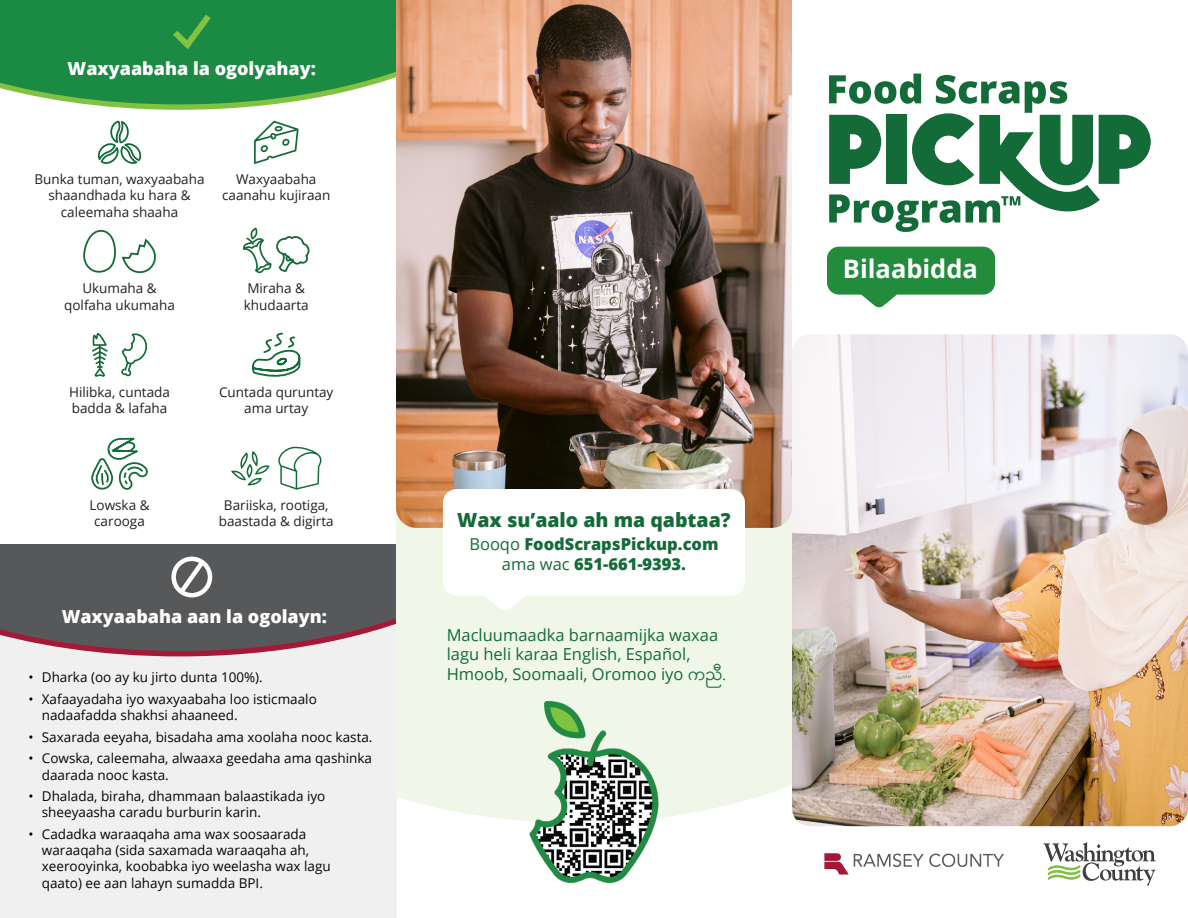
<style>
.page{position:relative;width:1188px;height:918px;background:#fff}
.page>*{position:absolute;margin:0;border:0;box-sizing:border-box;transform-origin:0 0}
.t1{font:700 25.5px "Open Sans";color:#fff}
.t2{font:800 19.5px "Open Sans";color:#136b37}
.t3{font:800 18px "Open Sans";color:#fff}
.t4{font:16.5px/19.8px "Open Sans";color:#136b37}
.t5{font:800 16.5px/19.8px "Open Sans";color:#136b37;text-align:center}
.t6{font:13.5px/16.2px "Open Sans";color:#040503}
.t7{font:13.5px/16.2px "Open Sans";color:#231f20;text-align:center}
.s1{font-weight:400}
.s2{font-family:"Myanmar Text"}
</style>
<div class="page">
<div style="left:0;top:541px;width:396px;height:377px;background:#f0f0f1"></div>
<svg style="left:88px;top:651px;width:184px;height:5px"></svg>
<svg style="left:0;top:544px;width:396px;height:107px;background:#615d60"></svg>
<div style="left:0;top:479px;width:405px;height:65px;background:#fff"></div>
<div style="left:396px;top:528px;width:396px;height:297px;background:#f0f7e8"></div>
<svg style="left:85px;top:104px;width:190px;height:6px"></svg>
<svg style="left:0;top:0;width:396px;height:104px;background:#2a914c"></svg>
<img style="left:396px;top:0;width:396px;height:528px">
<svg style="left:443px;top:489px;width:302px;height:122px"></svg>
<img style="left:792px;top:334px;width:396px;height:492px">
<svg style="left:824px;top:853px;width:180px;height:22px"></svg>
<svg style="left:1043px;top:842px;width:113px;height:43px"></svg>
<svg style="left:829px;top:74px;width:322px;height:158px"></svg>
<svg style="left:827px;top:247px;width:168px;height:61px"></svg>
<svg style="left:175px;top:556px;width:34px;height:43px"></svg>
<div style="left:171px;top:557px;width:41px;height:40px;border:4px solid #fff;border-radius:50%"></div>
<svg style="left:167px;top:8px;width:50px;height:46px;background:#289142"></svg>
<svg style="left:92px;top:333px;width:16px;height:44px"></svg>
<svg style="left:121px;top:333px;width:27px;height:44px"></svg>
<svg style="left:252px;top:332px;width:49px;height:45px"></svg>
<svg style="left:254px;top:121px;width:45px;height:43px"></svg>
<svg style="left:98px;top:121px;width:44px;height:43px"></svg>
<svg style="left:243px;top:228px;width:67px;height:45px"></svg>
<svg style="left:83px;top:230px;width:73px;height:44px"></svg>
<svg style="left:91px;top:437px;width:57px;height:53px"></svg>
<svg style="left:278px;top:447px;width:44px;height:43px"></svg>
<svg style="left:231px;top:452px;width:39px;height:34px"></svg>
<img style="left:521px;top:693px;width:146px;height:190px">
<p class="t3" style="left:68px;top:55px;width:250px">Waxyaabaha la ogolyahay:</p>
<p class="t7" style="left:35px;top:171px;width:172px">Bunka tuman, waxyaabaha shaandhada ku hara &amp; caleemaha shaaha</p>
<p class="t7" style="left:222px;top:171px;width:110px">Waxyaabaha caanahu kujiraan</p>
<p class="t7" style="left:64px;top:280px;width:112px">Ukumaha &amp; qolfaha ukumaha</p>
<p class="t7" style="left:244px;top:280px;width:66px;text-align:left">Miraha &amp; khudaarta</p>
<p class="t7" style="left:69px;top:384px;width:102px;text-align:left">Hilibka, cuntada badda &amp; lafaha</p>
<p class="t7" style="left:219px;top:384px;width:116px">Cuntada quruntay ama urtay</p>
<p class="t7" style="left:90px;top:497px;width:62px">Lowska &amp; carooga</p>
<p class="t7" style="left:219px;top:497px;width:116px">Bariiska, rootiga, baastada &amp; digirta</p>
<p class="t3" style="left:62px;top:603px;width:267px">Waxyaabaha aan la ogolayn:</p>
<p class="t6" style="left:28px;top:669px;width:236px">• Dharka (oo ay ku jirto dunta 100%).</p>
<p class="t6" style="left:42px;top:691px;width:276px;text-indent:-14px">• Xafaayadaha iyo waxyaabaha loo isticmaalo nadaafadda shakhsi ahaaneed.</p>
<p class="t6" style="left:28px;top:728px;width:346px">• Saxarada eeyaha, bisadaha ama xoolaha nooc kasta.</p>
<p class="t6" style="left:42px;top:750px;width:332px;text-indent:-14px">• Cowska, caleemaha, alwaaxa geedaha ama qashinka daarada nooc kasta.</p>
<p class="t6" style="left:42px;top:788px;width:285px;text-indent:-14px">• Dhalada, biraha, dhammaan balaastikada iyo sheeyaasha caradu burburin karin.</p>
<p class="t6" style="left:42px;top:826px;width:290px;text-indent:-14px">• Cadadka waraaqaha ama wax soosaarada waraaqaha (sida saxamada waraaqaha ah, xeerooyinka, koobabka iyo weelasha wax lagu qaato) ee aan lahayn sumadda BPI.</p>
<p class="t2" style="left:457px;top:505px;width:275px">Wax su’aalo ah ma qabtaa?</p>
<p class="t5" style="left:469px;top:534px;width:251px"><span class="s1">Booqo</span> FoodScrapsPickup.com <span class="s1">ama wac</span> 651-661-9393.</p>
<p class="t4" style="left:447px;top:624px;width:286px">Macluumaadka barnaamijka waxaa lagu heli karaa English, Español,<br>Hmoob, Soomaali, Oromoo iyo <span class="s2">ကညီ.</span></p>
<p class="t1" style="left:843px;top:251px;width:137px">Bilaabidda</p>
</div>
